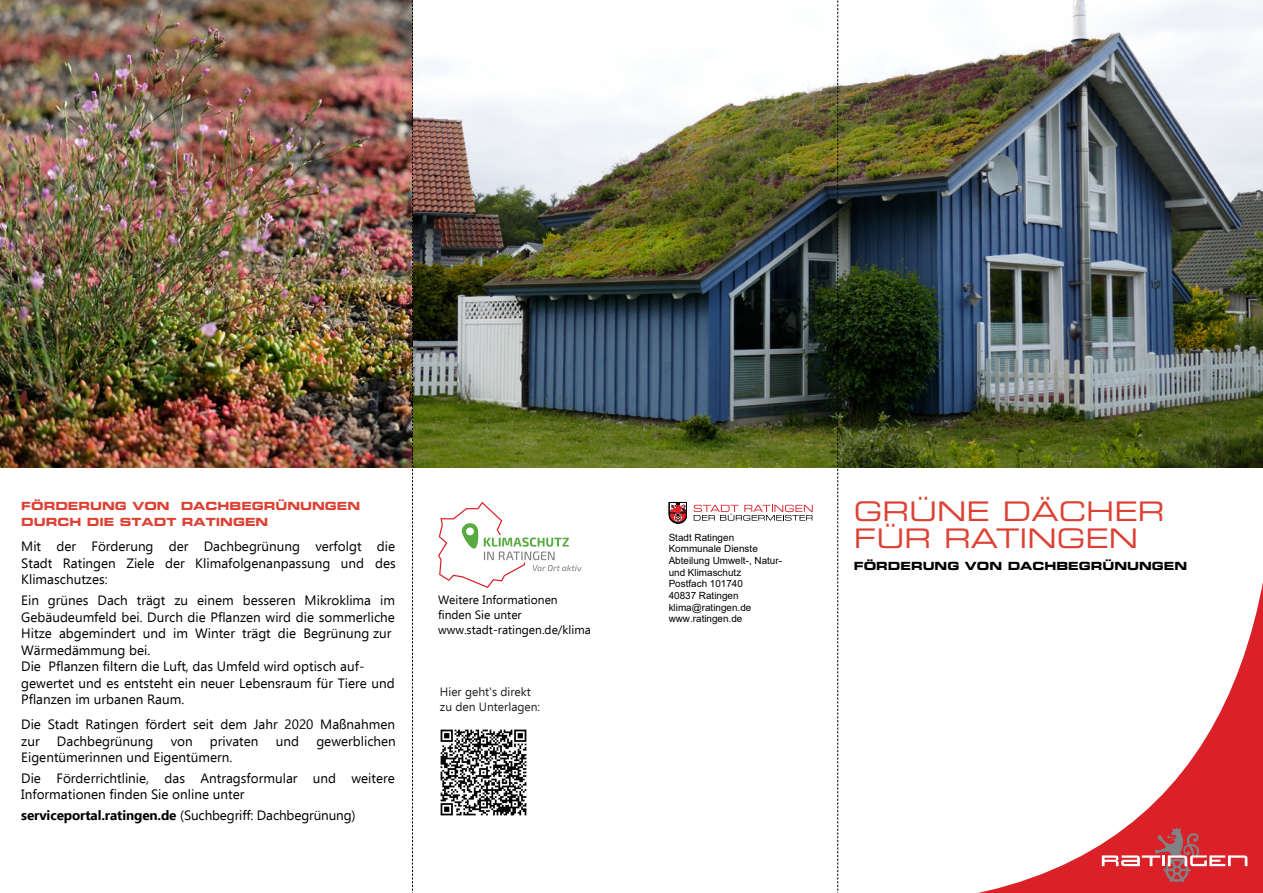
<style>
.page{position:relative;width:1263px;height:893px;background:#fff}
.page>*{position:absolute;margin:0;border:0;box-sizing:border-box;transform-origin:0 0}
.t1{font:27px/27px "Eurostile Extended Two";color:#dd4133}
.t2{font:13.5px/16.5px "Ebrima";color:#000}
.t3{font:12px/15px "Ebrima";color:#000}
.t4{font:12px/15px "Ebrima";color:#231f20}
.t5{font:11.25px/16.5px "Eurostile Bold Extended Two";color:#dd4133}
.t6{font:11.25px "Eurostile Bold Extended Two";color:#000}
.t7{font:9.9px/11.7px "Arial";color:#000}
.s1{font-weight:700}
.s2{font-style:inherit}
</style>
<div class="page">
<img style="left:0;top:0;width:1263px;height:468px">
<svg style="left:978px;top:582px;width:285px;height:311px"></svg>
<svg style="left:1102px;top:828px;width:145px;height:54px;background:#d4444a"></svg>
<svg style="left:669px;top:502px;width:18px;height:21px"></svg>
<svg style="left:694px;top:505px;width:119px;height:16px"></svg>
<svg style="left:438px;top:502px;width:143px;height:86px"></svg>
<svg style="left:412px;top:0;width:1px;height:893px"></svg>
<svg style="left:837px;top:0;width:1px;height:893px"></svg>
<img style="left:440px;top:729px;width:87px;height:87px">
<p class="t5" style="left:21px;top:497px;width:340px">FÖRDERUNG VON DACHBEGRÜNUNGEN<br>DURCH DIE STADT RATINGEN</p>
<p class="t2" style="left:21px;top:538px;width:376px;text-align:justify">Mit der Förderung der Dachbegrünung verfolgt die Stadt Ratingen Ziele der Klimafolgenanpassung und des Klimaschutzes:</p>
<p class="t2" style="left:21px;top:592px;width:375px">Ein grünes Dach trägt zu einem besseren Mikroklima im Gebäudeumfeld bei. Durch die Pflanzen wird die sommerliche Hitze abgemindert und im Winter trägt die Begrünung zur Wärmedämmung bei.<br>Die Pflanzen filtern die Luft, das Umfeld wird optisch auf&shy;gewertet und es entsteht ein neuer Lebensraum für Tiere und Pflanzen im urbanen Raum.</p>
<p class="t2" style="left:21px;top:716px;width:375px">Die Stadt Ratingen fördert seit dem Jahr 2020 Maßnahmen zur</p>
<p class="t2" style="left:57px;top:732px;width:98px">Dachbegrünung</p>
<p class="t2" style="left:171px;top:732px;width:24px">von</p>
<p class="t2" style="left:210px;top:732px;width:50px">privaten</p>
<p class="t2" style="left:276px;top:732px;width:25px">und</p>
<p class="t2" style="left:316px;top:732px;width:81px">gewerblichen</p>
<p class="t2" style="left:21px;top:747px;width:375px;line-height:20.7px">Eigentümerinnen und Eigentümern.<br>Die Förderrichtlinie, das Antragsformular und weitere</p>
<p class="t2" style="left:21px;top:784px;width:336px;line-height:20.2px">Informationen finden Sie online unter <span class="s1">serviceportal.ratingen.de</span> (Suchbegriff: Dachbegrünung)</p>
<p class="t3" style="left:438px;top:592px;width:154px">Weitere Informationen finden Sie unter www.stadt-ratingen.de/klima</p>
<p class="t4" style="left:440px;top:684px;width:102px">Hier geht's direkt zu den Unterlagen:</p>
<p class="t7" style="left:669px;top:531px;width:67px">Stadt Ratingen</p>
<p class="t7" style="left:669px;top:543px;width:115px"><span class="s2">Kommunale Dienste<br></span>Abteilung Umwelt-, <span class="s2">Natur&shy;</span>und <span class="s2">Klima</span>schutz<br><span class="s2">Postfach 101740<br></span>408<span class="s2">37</span> Ratingen klima@ratingen.de www.ratingen.de</p>
<h1 class="t1" style="left:854px;top:497px;width:312px">GRÜNE DÄCHER<br>FÜR RATINGEN</h1>
<p class="t6" style="left:854px;top:558px;width:335px">FÖRDERUNG VON DACHBEGRÜNUNGEN</p>
</div>
